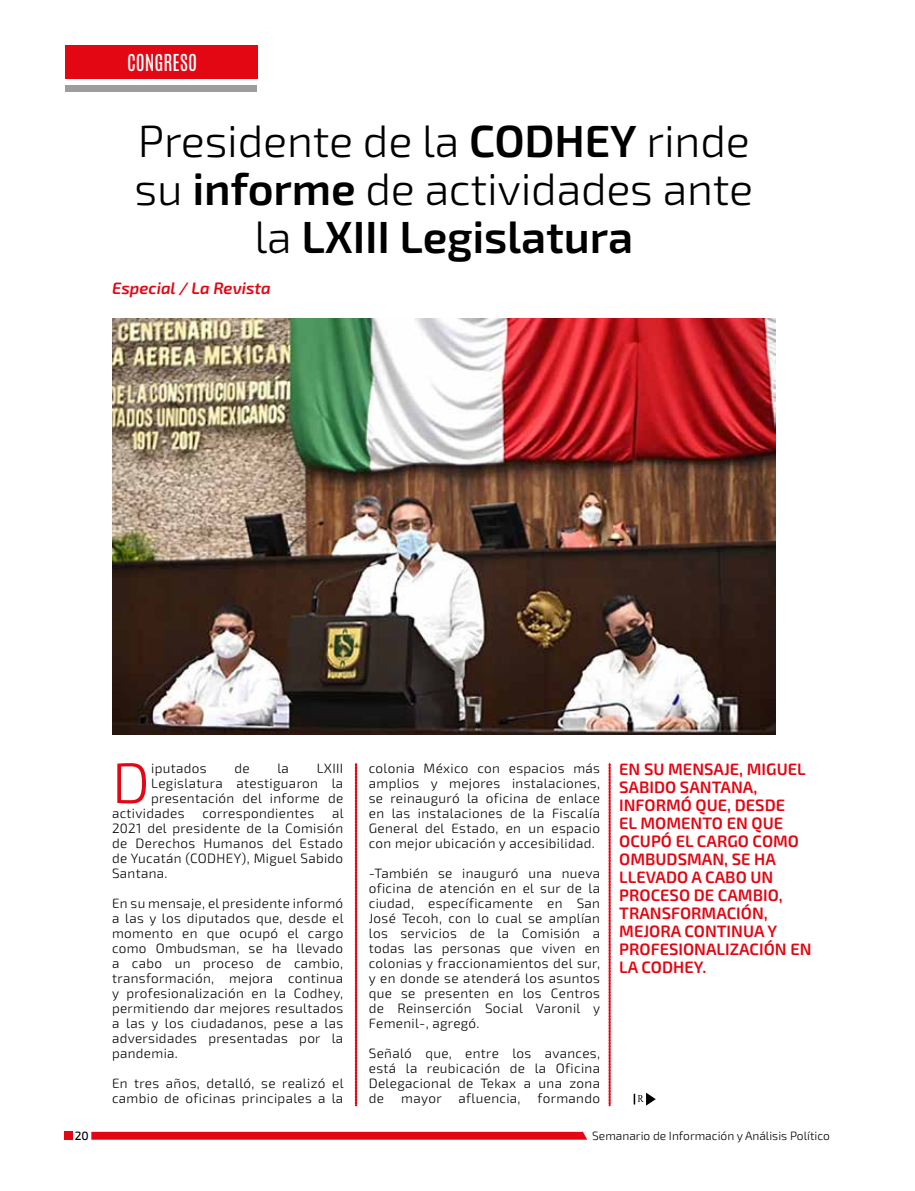
<style>
.page{position:relative;width:915px;height:1191px;background:#fff}
.page>*{position:absolute;margin:0;border:0;box-sizing:border-box;transform-origin:0 0}
.t1{font:300 57px "Exo 2";color:#e30613}
.t2{font:300 45px/48px "Exo 2";letter-spacing:-.005em;color:#000;text-align:center}
.t3{font:19.5px "Antonio";color:#fff}
.t4{font:600 16.5px/18px "Exo 2";color:#e30613}
.t5{font:italic 600 16.5px "Exo 2";color:#e30613}
.t6{font:300 13.5px/15px "Exo 2";letter-spacing:.025em;color:#000;text-align:justify}
.t7{font:300 12px "Exo 2";color:#000}
.t8{font:500 12px "Exo 2";color:#000}
.s1{font-weight:600}
</style>
<div class="page">
<div style="left:64px;top:1131px;width:8px;height:9px;background:#e30613"></div>
<svg style="left:91px;top:1131px;width:496px;height:8px;background:#e5212c"></svg>
<div style="left:66px;top:46px;width:192px;height:33px;background:#e30613"></div>
<div style="left:65px;top:86px;width:192px;height:6px;background:#9d9d9c"></div>
<svg style="left:355px;top:763px;width:2px;height:343px"></svg>
<svg style="left:608px;top:763px;width:2px;height:343px"></svg>
<img style="left:112px;top:319px;width:663px;height:415px">
<svg style="left:633px;top:1092px;width:22px;height:13px"></svg>
<h3 class="t3" style="left:133px;top:49px;width:57px">OPINIÓN</h3>
<h3 class="t3" style="left:127px;top:49px;width:72px">CONGRESO</h3>
<h2 class="t2" style="left:134px;top:118px;width:620px">Presidente de la <span class="s1">CODHEY</span> rinde su <span class="s1">informe</span> de actividades ante la <span class="s1">LXIII Legislatura</span></h2>
<p class="t5" style="left:112px;top:278px;width:160px">Especial / La Revista</p>
<h1 class="t1" style="left:112px;top:750px;width:39px">D</h1>
<p class="t6" style="left:151px;top:761px;width:57px">iputados</p>
<p class="t6" style="left:234px;top:761px;width:17px">de</p>
<p class="t6" style="left:277px;top:761px;width:13px">la</p>
<p class="t6" style="left:316px;top:761px;width:28px">LXIII</p>
<p class="t6" style="left:151px;top:776px;width:193px">Legislatura atestiguaron la</p>
<p class="t6" style="left:151px;top:791px;width:193px">presentación del informe de</p>
<p class="t6" style="left:112px;top:806px;width:74px">actividades</p>
<p class="t6" style="left:202px;top:806px;width:113px">correspondientes</p>
<p class="t6" style="left:112px;top:806px;width:233px;text-indent:220px">al 2021 del presidente de la Comisión de Derechos Humanos del Estado de Yucatán (CODHEY), Miguel Sabido Santana.</p>
<p class="t6" style="left:112px;top:896px;width:233px">En su mensaje, el presidente informó a las y los diputados que, desde el momento en que ocupó el cargo como Ombudsman, se ha llevado a cabo un proceso de cambio, transformación, mejora continua y profesionalización en la Codhey, permitiendo dar mejores resultados a las y los ciudadanos, pese a las adversidades presentadas por la pandemia.</p>
<p class="t6" style="left:112px;top:1076px;width:233px">En tres años, detalló, se realizó el cambio de oficinas principales a la</p>
<p class="t6" style="left:368px;top:761px;width:233px">colonia México con espacios más amplios y mejores instalaciones, se reinauguró la oficina de enlace en las instalaciones de la Fiscalía General del Estado, en un espacio con mejor ubicación y accesibilidad.</p>
<p class="t6" style="left:368px;top:866px;width:233px">-También se inauguró una nueva oficina de atención en el sur de la ciudad, específicamente en San José Tecoh, con lo cual se amplían los servicios de la Comisión a todas las personas que viven en colonias y fraccionamientos del sur, y en donde se atenderá los asuntos que se presenten en los Centros de Reinserción Social Varonil y Femenil-, agregó.</p>
<p class="t6" style="left:368px;top:1046px;width:233px">Señaló que, entre los avances, está la reubicación de la Oficina Delegacional de Tekax a una zona de</p>
<p class="t6" style="left:401px;top:1091px;width:121px">mayor afluencia,</p>
<p class="t6" style="left:537px;top:1091px;width:64px">formando</p>
<p class="t4" style="left:619px;top:760px;width:194px">EN SU MENSAJE, MIGUEL<br>SABIDO SANTANA,<br>INFORMÓ QUE, DESDE<br>EL MOMENTO EN QUE<br>OCUPÓ EL CARGO COMO<br>OMBUDSMAN, SE HA<br>LLEVADO A CABO UN<br>PROCESO DE CAMBIO,<br>TRANSFORMACIÓN,<br>MEJORA CONTINUA Y<br>PROFESIONALIZACIÓN EN<br>LA CODHEY.</p>
<p class="t8" style="left:75px;top:1128px;width:16px">20</p>
<p class="t7" style="left:592px;top:1128px;width:239px">Semanario de Información y Análisis Político</p>
</div>
